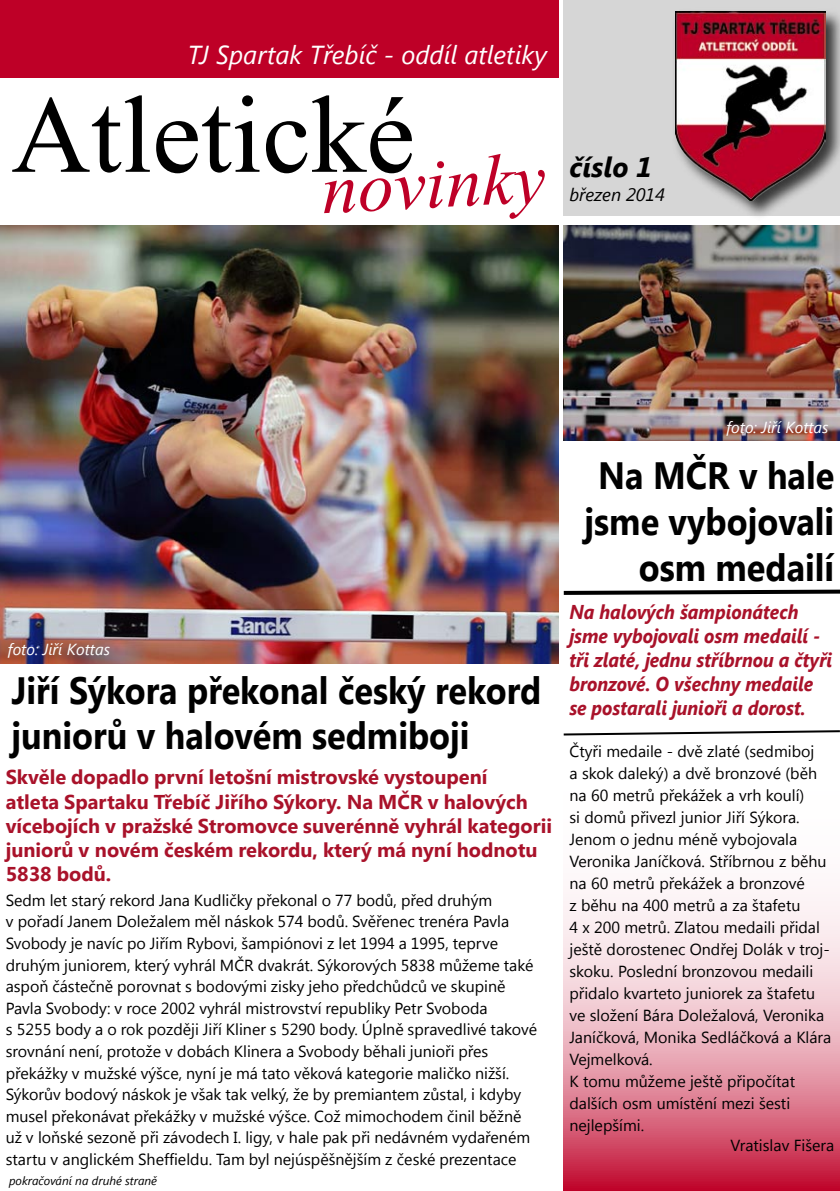
<style>
.page{position:relative;width:840px;height:1191px;background:#fff}
.page>*{position:absolute;margin:0;border:0;box-sizing:border-box;transform-origin:0 0}
.t1{font:110px "Times New Roman";color:#000}
.t2{font:italic 72px "Times New Roman";color:#be0027}
.t3{font:700 38px "Segoe UI";color:#000;scale:.9 1}
.t4{font:italic 700 28px "Segoe UI";color:#000}
.t5{font:italic 26px "Segoe UI";color:#fff}
.t6{font:700 20px/24px "Segoe UI";color:#a9122a}
.t7{font:italic 700 20px/24px "Segoe UI";color:#a9122a;scale:.9 1}
.t8{font:italic 18px "Segoe UI";color:#000}
.t9{font:16px/22px "Segoe UI";color:#000}
.t10{font:italic 16px "Segoe UI";color:#fff}
.t11{font:italic 12px "Segoe UI";color:#000}
</style>
<div class="page">
<div style="left:563px;top:0;width:276px;height:215px;background:#d6d6d6"></div>
<div style="left:0;top:0;width:557px;height:77px;background:#be0027"></div>
<img style="left:0;top:226px;width:557px;height:437px">
<div style="left:671px;top:8px;width:168px;height:213px;background:#000;opacity:.75"></div>
<img style="left:674px;top:11px;width:151px;height:190px">
<img style="left:563px;top:226px;width:276px;height:215px">
<svg style="left:563px;top:897px;width:276px;height:294px;background:#e6a0ae"></svg>
<svg style="left:563px;top:589px;width:276px;height:6px"></svg>
<svg style="left:563px;top:730px;width:276px;height:6px"></svg>
<p class="t5" style="left:187px;top:37px;width:360px">TJ Spartak Třebíč - oddíl atletiky</p>
<p class="t1" style="left:11px;top:61px;width:405px">Atletické</p>
<p class="t2" style="left:318px;top:140px;width:225px;rotate:-3deg">novinky</p>
<p class="t4" style="left:569px;top:147px;width:84px">číslo 1</p>
<p class="t8" style="left:569px;top:182px;width:97px">březen 2014</p>
<p class="t10" style="left:726px;top:416px;width:103px">foto: Jiří Kottas</p>
<p class="t10" style="left:8px;top:638px;width:103px">foto: Jiří Kottas</p>
<p class="t3" style="left:11px;top:663px;width:590px">Jiří Sýkora překonal český rekord</p>
<p class="t3" style="left:11px;top:708px;width:510px">juniorů v halovém sedmiboji</p>
<p class="t6" style="left:6px;top:764px;width:547px">Skvěle dopadlo první letošní mistrovské vystoupení<br>atleta Spartaku Třebíč Jiřího Sýkory. Na MČR v halových vícebojích v pražské Stromovce suverénně vyhrál kategorii juniorů v novém českém rekordu, který má nyní hodnotu 5838 bodů.</p>
<p class="t9" style="left:6px;top:888px;width:532px">Sedm let starý rekord Jana Kudličky překonal o 77 bodů, před druhým<br>v pořadí Janem Doležalem měl náskok 574 bodů. Svěřenec trenéra Pavla Svobody je navíc po Jiřím Rybovi, šampiónovi z let 1994 a 1995, teprve druhým juniorem, který vyhrál MČR dvakrát. Sýkorových 5838 můžeme také aspoň částečně porovnat s bodovými zisky jeho předchůdců ve skupině Pavla Svobody: v roce 2002 vyhrál mistrovství republiky Petr Svoboda<br>s 5255 body a o rok později Jiří Kliner s 5290 body. Úplně spravedlivé takové srovnání není, protože v dobách Klinera a Svobody běhali junioři přes překážky v mužské výšce, nyní je má tato věková kategorie maličko nižší.<br>Sýkorův bodový náskok je však tak velký, že by premiantem zůstal, i kdyby musel překonávat překážky v mužské výšce. Což mimochodem činil běžně už v loňské sezoně při závodech I. ligy, v hale pak při nedávném vydařeném startu v anglickém Sheffieldu. Tam byl nejúspěšnějším z české prezentace</p>
<p class="t11" style="left:9px;top:1172px;width:149px">pokračování na druhé straně</p>
<p class="t3" style="left:598px;top:449px;width:264px">Na MČR v hale</p>
<p class="t3" style="left:584px;top:494px;width:279px">jsme vybojovali</p>
<p class="t3" style="left:638px;top:540px;width:218px">osm medailí</p>
<p class="t7" style="left:569px;top:599px;width:293px">Na halových šampionátech jsme vybojovali osm medailí - tři zlaté, jednu stříbrnou a čtyři bronzové. O všechny medaile se postarali junioři a dorost.</p>
<p class="t9" style="left:569px;top:739px;width:258px">Čtyři medaile - dvě zlaté (sedmiboj<br>a skok daleký) a dvě bronzové (běh na 60 metrů překážek a vrh koulí)<br>si domů přivezl junior Jiří Sýkora.<br>Jenom o jednu méně vybojovala Veronika Janíčková. Stříbrnou z běhu na 60 metrů překážek a bronzové</p>
<p class="t9" style="left:569px;top:893px;width:232px">z běhu na 400 metrů a za štafetu</p>
<p class="t9" style="left:569px;top:915px;width:263px">4 x 200 metrů. Zlatou medaili přidal ještě dorostenec Ondřej Dolák v troj&shy;skoku. Poslední bronzovou medaili přidalo kvarteto juniorek za štafetu ve složení Bára Doležalová, Veronika Janíčková, Monika Sedláčková a Klára Vejmelková.</p>
<p class="t9" style="left:569px;top:1069px;width:227px">K tomu můžeme ještě připočítat dalších osm umístění mezi šesti nejlepšími.</p>
<p class="t9" style="left:730px;top:1133px;width:105px">Vratislav Fišera</p>
</div>
